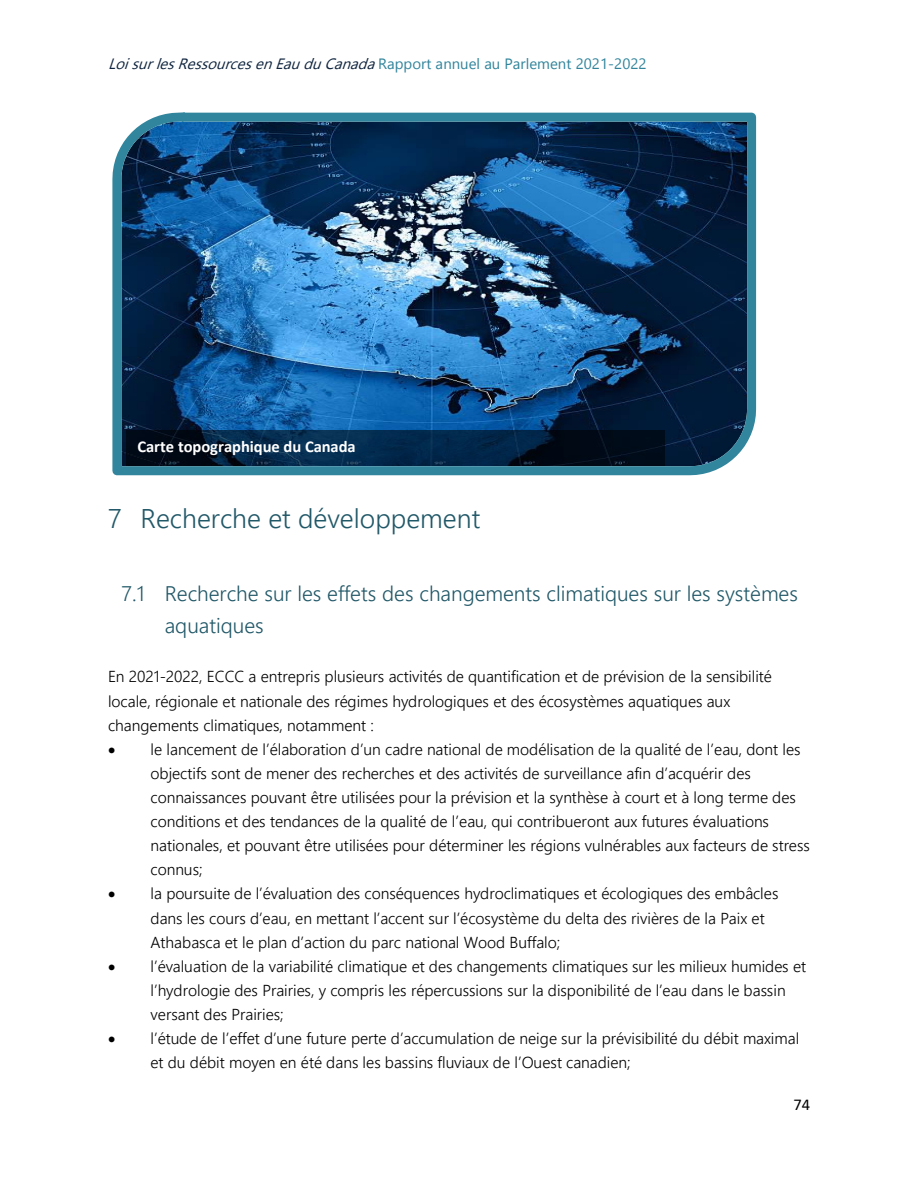
<style>
.page{position:relative;width:918px;height:1188px;background:#fff}
.page>*{position:absolute;margin:0;border:0;box-sizing:border-box;transform-origin:0 0}
.t1{font:300 27px "Leelawadee UI";color:#215868}
.t2{font:300 21px/32px "Leelawadee UI";color:#215868}
.t3{font:700 16.5px "Calibri";letter-spacing:-.005em;color:#fff}
.t4{font:16.5px "Calibri";color:#000}
.t5{font:300 15.9px/24.2px "Leelawadee UI";color:#000}
.t6{font:15px "Gadugi";color:#31849b}
.s1{font-style:italic;color:#0f243e}
</style>
<div class="page">
<img style="left:112px;top:112px;width:645px;height:364px">
<div style="left:126px;top:430px;width:539px;height:36px;background:#000;opacity:.53"></div>
<p class="t6" style="left:108px;top:53px;width:540px"><span class="s1">LoisurlesRessourcesenEauduCanada</span>Rapport annuel au Parlement 2021-2022</p>
<p class="t3" style="left:137px;top:440px;width:220px">Carte topographique du Canada</p>
<h1 class="t1" style="left:108px;top:499px;width:374px">7 Recherche et développement</h1>
<h2 class="t2" style="left:165px;top:576px;width:635px;text-indent:-43px">7.1 Recherche sur les effets des changements climatiques sur les systèmes aquatiques</h2>
<p class="t5" style="left:108px;top:664px;width:665px">En 2021-2022, ECCC a entrepris plusieurs activités de quantification et de prévision de la sensibilité locale, régionale et nationale des régimes hydrologiques et des écosystèmes aquatiques aux changements climatiques, notamment :</p>
<p class="t5" style="left:151px;top:736px;width:661px;text-indent:-42px">• le lancement de l’élaboration d’un cadre national de modélisation de la qualité de l’eau, dont les objectifs sont de mener des recherches et des activités de surveillance afin d’acquérir des connaissances pouvant être utilisées pour la prévision et la synthèse à court et à long terme des conditions et des tendances de la qualité de l’eau, qui contribueront aux futures évaluations nationales, et pouvant être utilisées pour déterminer les régions vulnérables aux facteurs de stress connus;</p>
<p class="t5" style="left:151px;top:880px;width:629px;text-indent:-42px">• la poursuite de l’évaluation des conséquences hydroclimatiques et écologiques des embâcles dans les cours d’eau, en mettant l’accent sur l’écosystème du delta des rivières de la Paix et<br>Athabasca et le plan d’action du parc national Wood Buffalo;</p>
<p class="t5" style="left:151px;top:953px;width:657px;text-indent:-42px">• l’évaluation de la variabilité climatique et des changements climatiques sur les milieux humides et l’hydrologie des Prairies, y compris les répercussions sur la disponibilité de l’eau dans le bassin versant des Prairies;</p>
<p class="t5" style="left:151px;top:1025px;width:650px;text-indent:-42px">• l’étude de l’effet d’une future perte d’accumulation de neige sur la prévisibilité du débit maximal et du débit moyen en été dans les bassins fluviaux de l’Ouest canadien;</p>
<p class="t4" style="left:793px;top:1098px;width:18px">74</p>
</div>
